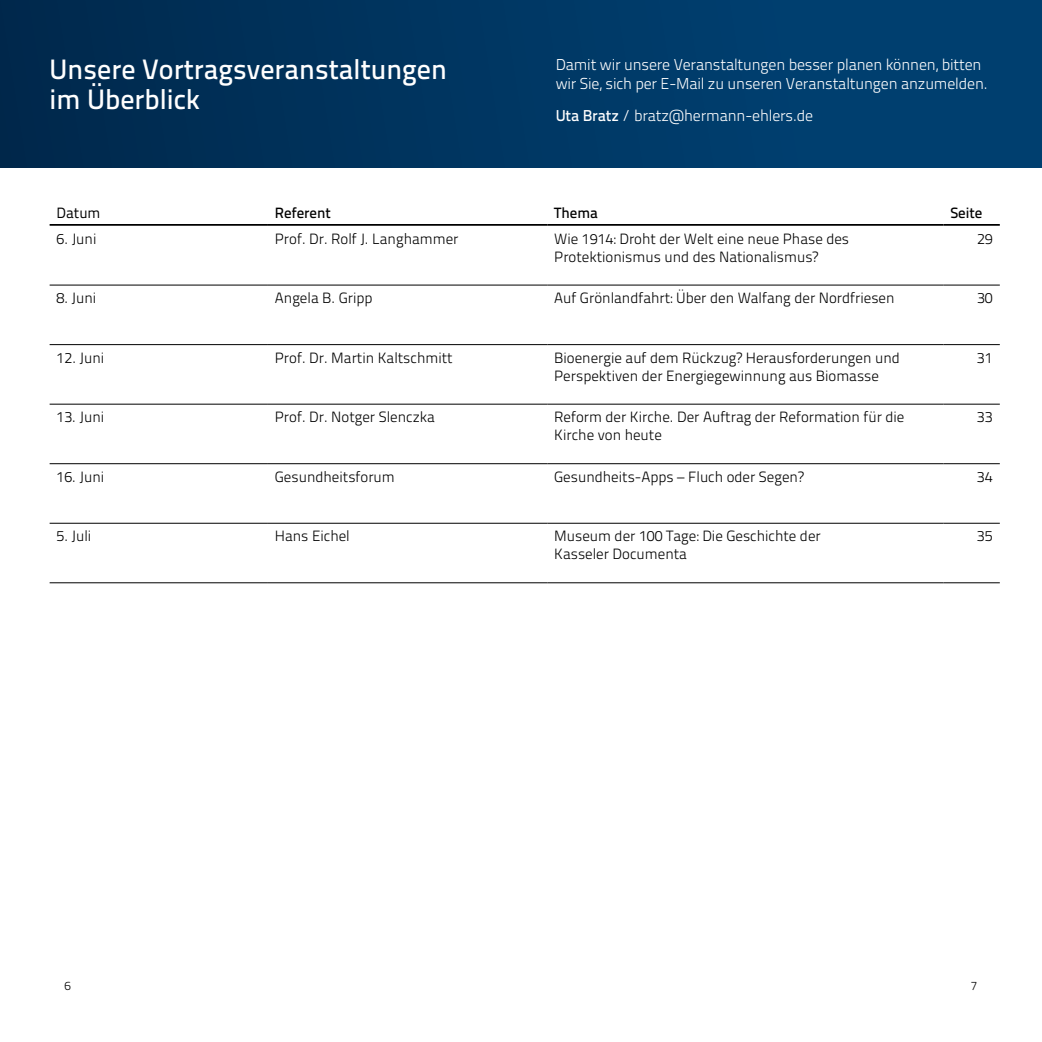
<style>
.page{position:relative;width:1042px;height:1042px;background:#fff}
.page>*{position:absolute;margin:0;border:0;box-sizing:border-box;transform-origin:0 0}
.t1{font:500 28px/29.8px "Titillium Text 22 L";color:#fff}
.t2{font:300 15.75px/18.9px "Titillium Text 22 L";letter-spacing:-.01em;color:#fff}
.t3{font:300 14.88px/17.8px "Titillium Text 22 L";color:#000}
.t4{font:500 14.88px "Titillium Text 22 L";color:#000}
.t5{font:14.88px "Titillium Text 22 L";color:#000}
.t6{font:300 12.25px "Titillium Text 22 L";color:#000}
.s1{font-weight:500}
</style>
<div class="page">
<div style="left:0;top:0;width:1042px;height:167px;background:linear-gradient(to right,#00294e,#004376)"></div>
<svg style="left:50px;top:284px;width:950px;height:239px"></svg>
<hr style="left:50px;top:523px;width:218px;height:1px;background:#000">
<hr style="left:50px;top:582px;width:218px;height:1px;background:#000">
<hr style="left:268px;top:582px;width:279px;height:1px;background:#000">
<hr style="left:547px;top:582px;width:396px;height:1px;background:#000">
<hr style="left:943px;top:582px;width:57px;height:1px;background:#000">
<hr style="left:50px;top:404px;width:218px;height:1px;background:#000">
<hr style="left:268px;top:404px;width:279px;height:1px;background:#000">
<hr style="left:268px;top:463px;width:279px;height:1px;background:#000">
<hr style="left:547px;top:404px;width:396px;height:1px;background:#000">
<hr style="left:547px;top:463px;width:396px;height:1px;background:#000">
<hr style="left:943px;top:404px;width:57px;height:1px;background:#000">
<hr style="left:943px;top:463px;width:57px;height:1px;background:#000">
<hr style="left:50px;top:463px;width:218px;height:1px;background:#000">
<hr style="left:268px;top:523px;width:279px;height:1px;background:#000">
<hr style="left:547px;top:523px;width:396px;height:1px;background:#000">
<hr style="left:943px;top:523px;width:57px;height:1px;background:#000">
<hr style="left:50px;top:285px;width:218px;height:1px;background:#000">
<hr style="left:50px;top:344px;width:218px;height:1px;background:#000">
<hr style="left:268px;top:285px;width:279px;height:1px;background:#000">
<hr style="left:268px;top:344px;width:279px;height:1px;background:#000">
<hr style="left:547px;top:285px;width:396px;height:1px;background:#000">
<hr style="left:547px;top:344px;width:396px;height:1px;background:#000">
<hr style="left:943px;top:285px;width:57px;height:1px;background:#000">
<hr style="left:943px;top:344px;width:57px;height:1px;background:#000">
<hr style="left:50px;top:224px;width:218px;height:2px;background:#000">
<hr style="left:268px;top:224px;width:279px;height:2px;background:#000">
<hr style="left:547px;top:224px;width:396px;height:2px;background:#000">
<hr style="left:943px;top:224px;width:57px;height:2px;background:#000">
<h1 class="t1" style="left:50px;top:53px;width:399px">Unsere Vortragsveranstaltungen im Überblick</h1>
<p class="t2" style="left:556px;top:54px;width:433px">Damit wir unsere Veranstaltungen besser planen können, bitten wir Sie, sich per E-Mail zu unseren Veranstaltungen anzumelden.</p>
<p class="t2" style="left:556px;top:105px;width:259px"><span class="s1">Uta Bratz</span> / bratz@hermann-ehlers.de</p>
<p class="t5" style="left:57px;top:202px;width:45px">Datum</p>
<p class="t4" style="left:275px;top:201px;width:57px">Referent</p>
<p class="t4" style="left:554px;top:201px;width:45px">Thema</p>
<p class="t4" style="left:950px;top:201px;width:34px">Seite</p>
<p class="t3" style="left:57px;top:229px;width:41px">6. Juni</p>
<p class="t3" style="left:275px;top:229px;width:185px">Prof. Dr. Rolf J. Langhammer</p>
<p class="t3" style="left:554px;top:229px;width:296px">Wie 1914: Droht der Welt eine neue Phase des<br>Protektionismus und des Nationalismus?</p>
<p class="t3" style="left:977px;top:229px;width:17px">29</p>
<p class="t3" style="left:57px;top:288px;width:41px">8. Juni</p>
<p class="t3" style="left:275px;top:288px;width:99px">Angela B. Gripp</p>
<p class="t3" style="left:554px;top:288px;width:342px">Auf Grönlandfahrt: Über den Walfang der Nordfriesen</p>
<p class="t3" style="left:977px;top:288px;width:17px">30</p>
<p class="t3" style="left:57px;top:348px;width:49px">12. Juni</p>
<p class="t3" style="left:275px;top:348px;width:179px">Prof. Dr. Martin Kaltschmitt</p>
<p class="t3" style="left:554px;top:348px;width:347px">Bioenergie auf dem Rückzug? Herausforderungen und<br>Perspektiven der Energiegewinnung aus Biomasse</p>
<p class="t3" style="left:977px;top:348px;width:17px">31</p>
<p class="t3" style="left:57px;top:407px;width:49px">13. Juni</p>
<p class="t3" style="left:275px;top:407px;width:162px">Prof. Dr. Notger Slenczka</p>
<p class="t3" style="left:554px;top:407px;width:352px">Reform der Kirche. Der Auftrag der Reformation für die<br>Kirche von heute</p>
<p class="t3" style="left:977px;top:407px;width:17px">33</p>
<p class="t3" style="left:57px;top:467px;width:49px">16. Juni</p>
<p class="t3" style="left:275px;top:467px;width:121px">Gesundheitsforum</p>
<p class="t3" style="left:554px;top:467px;width:251px">Gesundheits-Apps – Fluch oder Segen?</p>
<p class="t3" style="left:977px;top:467px;width:17px">34</p>
<p class="t3" style="left:57px;top:526px;width:36px">5. Juli</p>
<p class="t3" style="left:275px;top:526px;width:76px">Hans Eichel</p>
<p class="t3" style="left:554px;top:526px;width:268px">Museum der 100 Tage: Die Geschichte der<br>Kasseler Documenta</p>
<p class="t3" style="left:977px;top:526px;width:17px">35</p>
<p class="t6" style="left:65px;top:977px;width:8px">6</p>
<p class="t6" style="left:971px;top:977px;width:8px">7</p>
</div>
